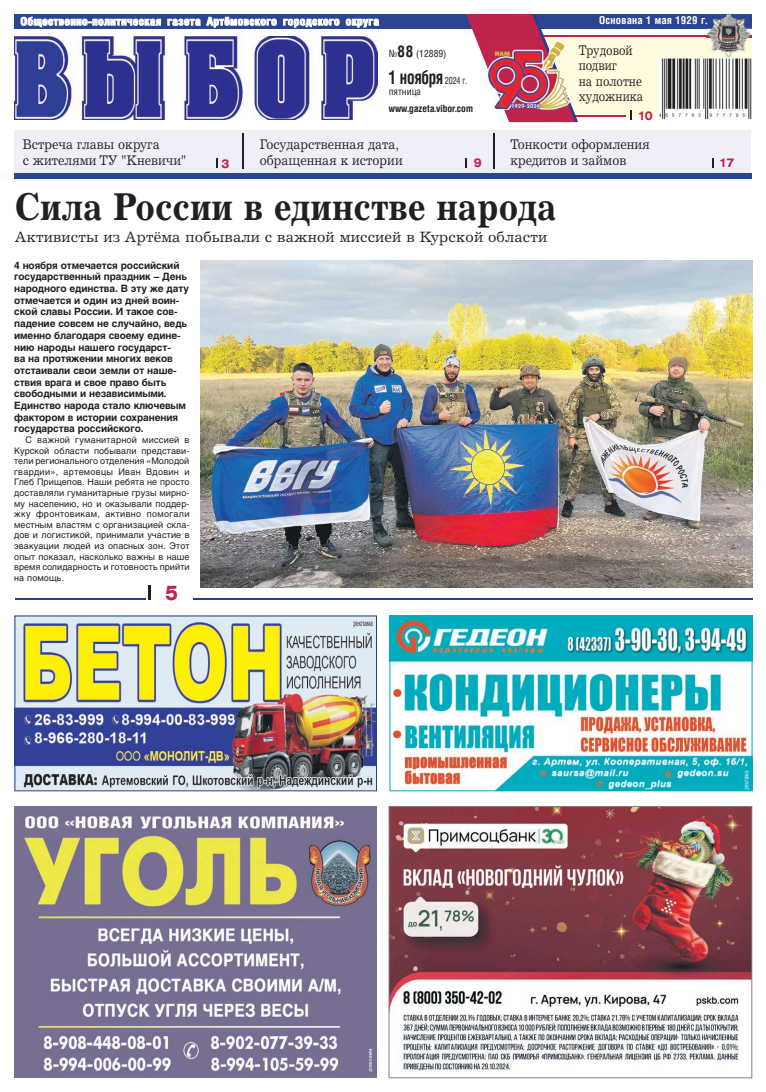
<style>
.page{position:relative;width:766px;height:1092px;background:#fff}
.page>*{position:absolute;margin:0;border:0;box-sizing:border-box;transform-origin:0 0}
.t1{font:700 39px "Excelsior Cyr";color:#231f20;scale:.9 1}
.t2{font:700 20px "Helios Ext";color:#c0244c;scale:.9 1}
.t3{font:700 19px "Helios Cond";letter-spacing:-.02em;color:#231f20;scale:.84 1}
.t4{font:15px "Excelsior Cyr Upright";letter-spacing:.01em;color:#231f20}
.t5{font:14px/16px "Excelsior Cyr Upright";color:#231f20;scale:.9 1}
.t6{font:14px/15.4px "Excelsior Cyr Upright";color:#231f20;scale:.83 1}
.t7{font:700 12px "Helios Ext";color:#c0244c;scale:.9 1}
.t8{font:700 11px "Helios Cond";letter-spacing:.03em;color:#fff;scale:1.07 1}
.t9{font:700 11px "Helios Cond";letter-spacing:.03em;color:#fff}
.t10{font:700 10px/11.7px "Helios";letter-spacing:-.01em;color:#231f20}
.t11{font:700 10px "Helios Cond";color:#231f20}
.t12{font:10px "Helios Cond";color:#231f20}
.t13{font:9px/10.6px "Helios";letter-spacing:.005em;color:#231f20;text-align:justify}
.s1{font-weight:700;font-size:16px}
.s2{font-weight:400;font-size:10px}
</style>
<div class="page">
<div style="left:14px;top:130px;width:736px;height:45px;background:#eff0f7"></div>
<div style="left:14px;top:14px;width:737px;height:14px;background:#2a4692"></div>
<svg style="left:21px;top:17px;width:140px;height:10px"></svg>
<svg style="left:167px;top:17px;width:110px;height:11px"></svg>
<svg style="left:283px;top:19px;width:56px;height:9px"></svg>
<svg style="left:345px;top:19px;width:34px;height:9px"></svg>
<div style="left:14px;top:174px;width:737px;height:5px;background:#2a4692"></div>
<hr style="left:242px;top:133px;width:1px;height:36px;background:#231f20">
<hr style="left:493px;top:133px;width:1px;height:36px;background:#231f20">
<img style="left:14px;top:36px;width:363px;height:84px">
<img style="left:14px;top:615px;width:363px;height:176px">
<hr style="left:15px;top:598px;width:737px;height:1px;background:#253f8e">
<div style="left:146px;top:579px;width:46px;height:23px;background:#fff"></div>
<svg style="left:149px;top:585px;width:2px;height:15px"></svg>
<div style="left:513px;top:36px;width:238px;height:81px;background:#fffce0"></div>
<hr style="left:528px;top:36px;width:223px;height:1px;background:#c0244c">
<hr style="left:541px;top:115px;width:85px;height:2px;background:#c0244c">
<img style="left:706px;top:28px;width:45px;height:29px">
<img style="left:706px;top:14px;width:40px;height:14px">
<img style="left:706px;top:36px;width:45px;height:1px">
<img style="left:658px;top:58px;width:93px;height:62px">
<svg style="left:466px;top:14px;width:112px;height:108px"></svg>
<img style="left:487px;top:39px;width:83px;height:71px">
<img style="left:200px;top:261px;width:552px;height:326px">
<img style="left:15px;top:806px;width:361px;height:271px">
<svg style="left:389px;top:615px;width:363px;height:176px"></svg>
<img style="left:388px;top:806px;width:364px;height:272px">
<p class="t8" style="left:21px;top:15px;width:336px">Общественно-политическая газета Артёмовского городского округа</p>
<p class="t12" style="left:388px;top:48px;width:59px">№<span class="s1">88</span> (12889)</p>
<h3 class="t3" style="left:388px;top:66px;width:95px">1 ноября <span class="s2">2024 г.</span></h3>
<p class="t12" style="left:388px;top:85px;width:34px">пятница</p>
<p class="t11" style="left:388px;top:102px;width:86px">www.gazeta.vibor.com</p>
<p class="t9" style="left:599px;top:14px;width:110px">Основана 1 мая 1929 г.</p>
<h3 class="t6" style="left:578px;top:42px;width:79px">Трудовой подвиг<br>на полотне художника</h3>
<h3 class="t7" style="left:638px;top:108px;width:18px">10</h3>
<h3 class="t5" style="left:23px;top:136px;width:183px">Встреча главы округа<br>с жителями ТУ "Кневичи"</h3>
<h3 class="t5" style="left:260px;top:136px;width:160px">Государственная дата, обращенная к истории</h3>
<h3 class="t5" style="left:510px;top:136px;width:156px">Тонкости оформления</h3>
<h3 class="t7" style="left:221px;top:156px;width:10px">3</h3>
<h3 class="t7" style="left:473px;top:156px;width:10px">9</h3>
<h3 class="t5" style="left:510px;top:152px;width:130px">кредитов и займов</h3>
<h3 class="t7" style="left:719px;top:155px;width:18px">17</h3>
<h1 class="t1" style="left:15px;top:184px;width:603px">Сила России в единстве народа</h1>
<h3 class="t4" style="left:15px;top:228px;width:534px">Активисты из Артёма побывали с важной миссией в Курской области</h3>
<p class="t10" style="left:14px;top:259px;width:176px">4 ноября отмечается российский государственный праздник – День народного единства. В эту же дату отмечается и один из дней воин&shy;ской славы России. И такое сов&shy;падение совсем не случайно, ведь именно благодаря своему едине&shy;нию народы нашего государст-<br>ва на протяжении многих веков отстаивали свои земли от наше&shy;ствия врага и свое право быть свободными и независимыми.<br>Единство народа стало ключевым фактором в истории сохранения государства российского.</p>
<p class="t13" style="left:14px;top:434px;width:177px;text-indent:11px">С важной гуманитарной миссией в Курской области побывали представи&shy;тели регионального отделения «Молодой гвардии», артемовцы Иван Вдовин и Глеб Прищепов. Наши ребята не просто доставляли гуманитарные грузы мирно&shy;му населению, но и оказывали поддер&shy;жку фронтовикам, активно помогали местным властям с организацией скла&shy;дов и логистикой, принимали участие в эвакуации людей из опасных зон. Этот опыт показал, насколько важны в наше время солидарность и готовность прийти на помощь.</p>
<h2 class="t2" style="left:165px;top:580px;width:16px">5</h2>
</div>
